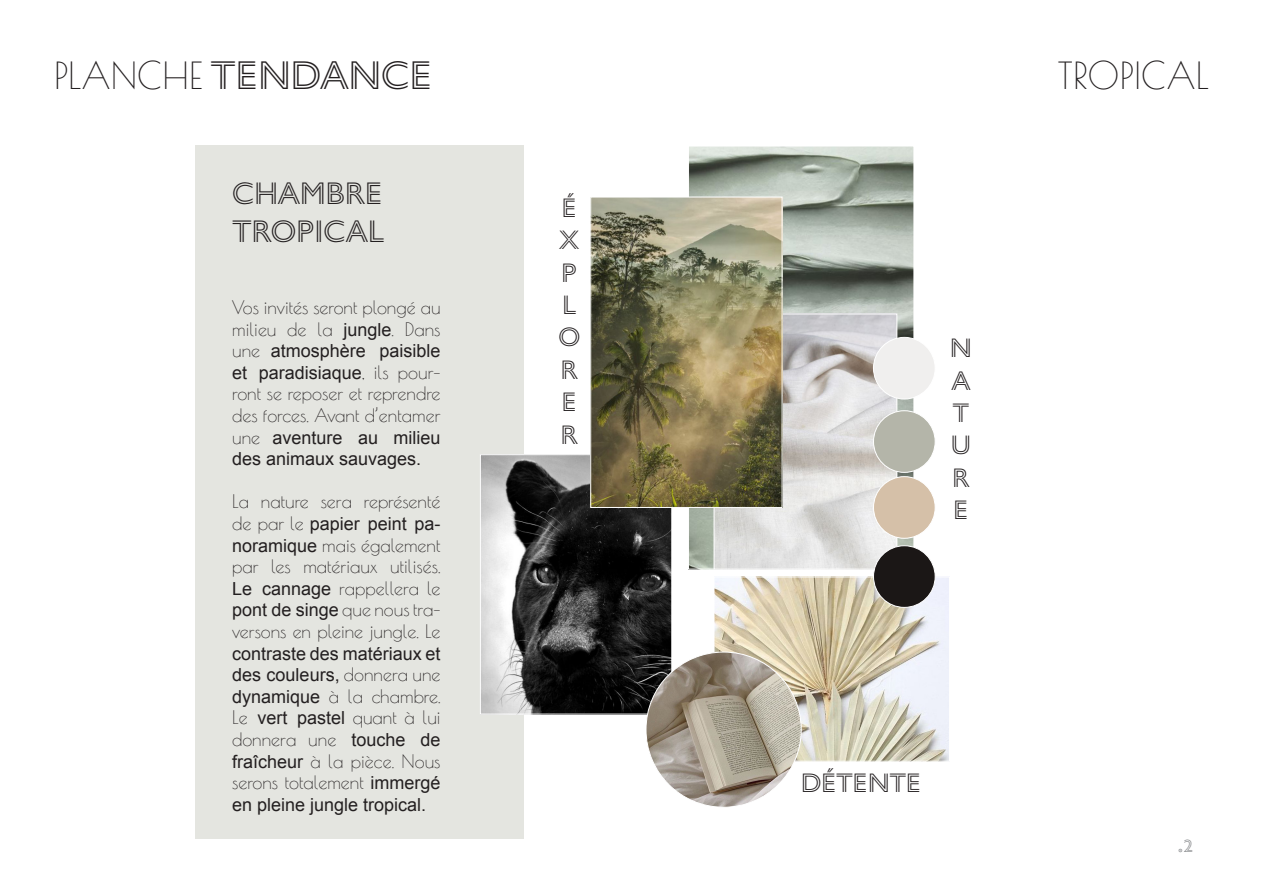
<style>
.page{position:relative;width:1263px;height:893px;background:#fff}
.page>*{position:absolute;margin:0;border:0;box-sizing:border-box;transform-origin:0 0}
.t1{font:300 40.5px "Gill Sans Nova Inline";color:#231f20}
.t2{font:36px "Poiret One";color:#231f20}
.t3{font:300 31.5px "Gill Sans Nova Inline";color:#231f20}
.t4{font:300 27px "Gill Sans Nova Inline";letter-spacing:-.005em;color:#231f20}
.t5{font:18px/21.6px "Poiret One";color:#231f20;text-align:justify}
.CHIFFRE{font:300 18px "Gill Sans Nova Inline";color:#808285}
.s1{font-family:"Poiret One";font-weight:400;font-size:36px}
.s2{font-family:"Arial"}
</style>
<div class="page">
<div style="left:195px;top:146px;width:328px;height:693px;background:#e4e5e0"></div>
<img style="left:690px;top:148px;width:222px;height:419px">
<img style="left:716px;top:579px;width:232px;height:181px">
<div style="left:714px;top:577px;width:236px;height:185px;border:1px solid #fff"></div>
<img style="left:482px;top:456px;width:188px;height:256px">
<div style="left:480px;top:454px;width:192px;height:260px;border:1px solid #fff"></div>
<img style="left:716px;top:316px;width:179px;height:251px">
<img style="left:592px;top:199px;width:188px;height:307px">
<div style="left:590px;top:197px;width:192px;height:311px;border:1px solid #fff"></div>
<img style="left:646px;top:652px;width:155px;height:155px;border-radius:78px">
<div style="left:873px;top:337px;width:62px;height:62px;background:#f0efee;border-radius:50%"></div>
<div style="left:873px;top:337px;width:62px;height:62px;border:1px solid #fff;border-radius:50%"></div>
<div style="left:873px;top:411px;width:62px;height:61px;background:#b4b5a9;border-radius:50%"></div>
<div style="left:873px;top:410px;width:62px;height:63px;border:1px solid #fff;border-radius:50%"></div>
<div style="left:873px;top:477px;width:62px;height:61px;background:#d5c0a8;border-radius:50%"></div>
<div style="left:873px;top:476px;width:62px;height:63px;border:1px solid #fff;border-radius:50%"></div>
<div style="left:873px;top:546px;width:62px;height:61px;background:#1b1716;border-radius:50%"></div>
<div style="left:873px;top:545px;width:62px;height:63px;border:1px solid #fff;border-radius:50%"></div>
<p class="t1" style="left:54px;top:48px;width:380px"><span class="s1">PLANCHE</span> TENDANCE</p>
<p class="t2" style="left:1058px;top:49px;width:152px">TROPICAL</p>
<p class="t3" style="left:232px;top:173px;width:152px">CHAMBRE</p>
<p class="t3" style="left:232px;top:211px;width:154px">TROPICAL</p>
<p class="t5" style="left:232px;top:295px;width:210px">Vos invités seront plongé au milieu de la <span class="s2">jungle</span>. Dans une <span class="s2">atmosphère paisible et paradisiaque</span>, ils pour&shy;ront se reposer et reprendre des forces. Avant d’entamer une <span class="s2">aventure au milieu des animaux sauvages.</span></p>
<p class="t5" style="left:232px;top:490px;width:210px">La nature sera représenté de par le <span class="s2">papier peint pa&shy;noramique</span> mais également par les matériaux utilisés.<br><span class="s2">Le cannage</span> rappellera le <span class="s2">pont de singe</span> que nous tra&shy;versons en pleine jungle. Le <span class="s2">contraste des matériaux et des couleurs,</span> donnera une <span class="s2">dynamique</span> à la chambre.<br>Le <span class="s2">vert pastel</span> quant à lui donnera une <span class="s2">touche de fraîcheur</span> à la pièce. Nous serons totalement <span class="s2">immergé en pleine jungle tropical.</span></p>
<p class="t4" style="left:562px;top:190px;width:17px">É</p>
<p class="t4" style="left:559px;top:222px;width:22px">X</p>
<p class="t4" style="left:561px;top:255px;width:17px">P</p>
<p class="t4" style="left:562px;top:287px;width:15px">L</p>
<p class="t4" style="left:558px;top:320px;width:23px">O</p>
<p class="t4" style="left:561px;top:352px;width:19px">R</p>
<p class="t4" style="left:562px;top:384px;width:17px">E</p>
<p class="t4" style="left:561px;top:417px;width:19px">R</p>
<p class="t4" style="left:950px;top:330px;width:23px">N</p>
<p class="t4" style="left:951px;top:363px;width:21px">A</p>
<p class="t4" style="left:952px;top:395px;width:18px">T</p>
<p class="t4" style="left:951px;top:427px;width:22px">U</p>
<p class="t4" style="left:952px;top:460px;width:19px">R</p>
<p class="t4" style="left:953px;top:492px;width:17px">E</p>
<p class="t4" style="left:801px;top:765px;width:122px">DÉTENTE</p>
<p class="CHIFFRE" style="left:1178px;top:834px;width:17px">.2</p>
</div>
